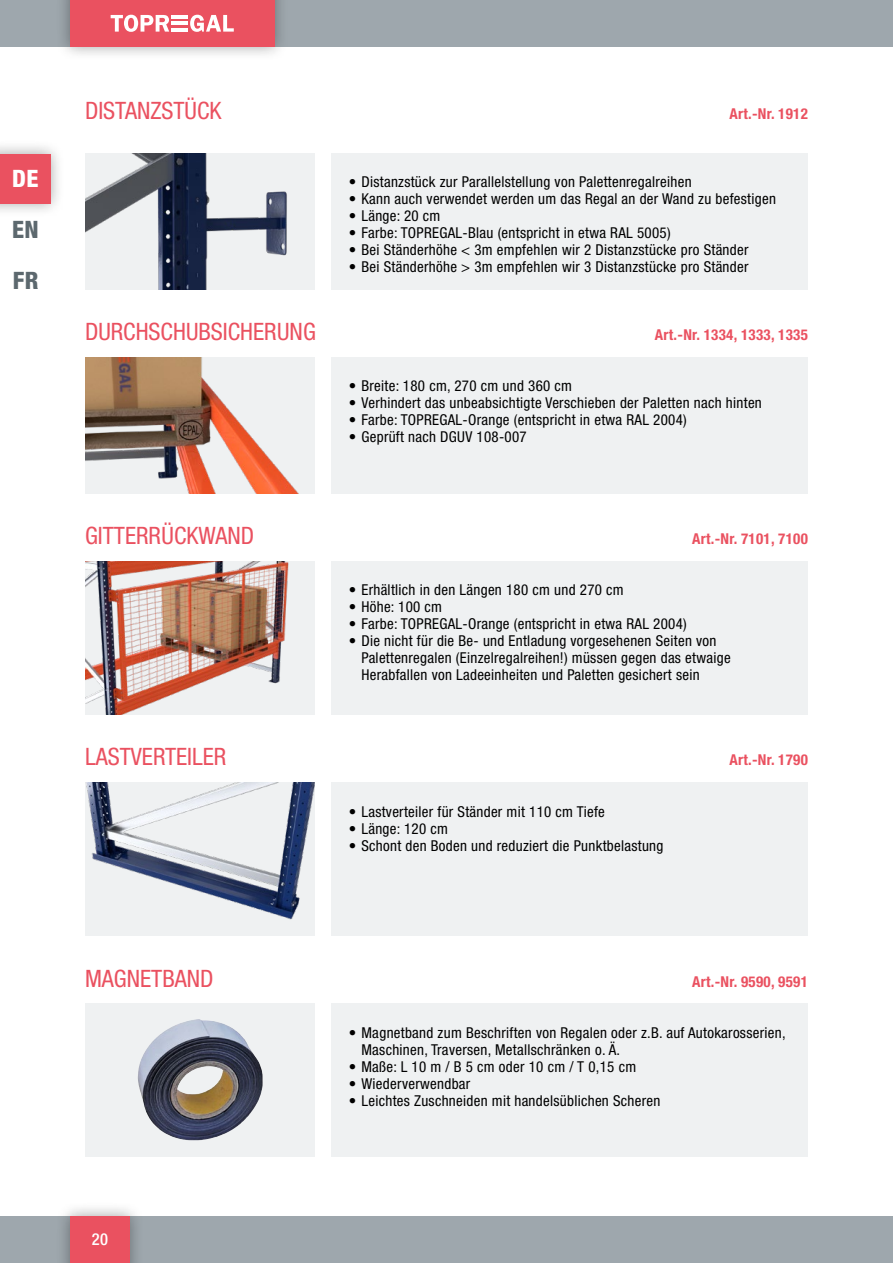
<style>
.page{position:relative;width:893px;height:1263px;background:#fff}
.page>*{position:absolute;margin:0;border:0;box-sizing:border-box;transform-origin:0 0}
.t1{font:condensed 24px "Helvetica Neue LT Pro";color:#ea5160}
.t2{font:800 condensed 24px/51px "Helvetica Neue LT Pro";color:#5c686e}
.t3{font:800 condensed 24px "Helvetica Neue LT Pro";color:#fff}
.t4{font:500 condensed 16.5px "Helvetica Neue LT Pro";color:#fff}
.t5{font:condensed 15px/17px "Helvetica Neue LT Pro";letter-spacing:.02em;color:#000}
.t6{font:700 condensed 15px "Helvetica Neue LT Pro";letter-spacing:.02em;color:#ea5160}
</style>
<div class="page">
<div style="left:0;top:1216px;width:893px;height:47px;background:#9ea7ad"></div>
<div style="left:0;top:0;width:893px;height:47px;background:#9ea7ad"></div>
<div style="left:56px;top:0;width:233px;height:61px;background:#000;opacity:.35"></div>
<div style="left:70px;top:0;width:204px;height:47px;background:#ea5160"></div>
<div style="left:56px;top:1202px;width:88px;height:61px;background:#000;opacity:.35"></div>
<div style="left:70px;top:1216px;width:60px;height:47px;background:#ea5160"></div>
<div style="left:0;top:139px;width:65px;height:78px;background:#000;opacity:.35"></div>
<div style="left:0;top:154px;width:50px;height:49px;background:#ea5160"></div>
<svg style="left:111px;top:15px;width:58px;height:17px"></svg>
<svg style="left:190px;top:15px;width:44px;height:17px"></svg>
<hr style="left:171px;top:15px;width:17px;height:3px;background:#fff">
<hr style="left:171px;top:22px;width:17px;height:3px;background:#fff">
<hr style="left:171px;top:28px;width:17px;height:4px;background:#fff">
<div style="left:332px;top:153px;width:476px;height:136px;background:#eff1f2"></div>
<div style="left:332px;top:357px;width:476px;height:136px;background:#eff1f2"></div>
<div style="left:332px;top:561px;width:476px;height:153px;background:#eff1f2"></div>
<div style="left:332px;top:782px;width:476px;height:153px;background:#eff1f2"></div>
<div style="left:332px;top:1003px;width:476px;height:154px;background:#eff1f2"></div>
<img style="left:85px;top:153px;width:230px;height:136px">
<img style="left:85px;top:357px;width:230px;height:136px">
<img style="left:85px;top:561px;width:230px;height:153px">
<img style="left:85px;top:782px;width:230px;height:153px">
<svg style="left:85px;top:1003px;width:230px;height:154px;fill:#eff1f2"></svg>
<img style="left:138px;top:1019px;width:60px;height:69px">
<h1 class="t3" style="left:12px;top:164px;width:28px">DE</h1>
<h1 class="t2" style="left:12px;top:204px;width:28px">EN<br>FR</h1>
<h1 class="t1" style="left:85px;top:96px;width:138px">DISTANZSTÜCK</h1>
<h1 class="t1" style="left:85px;top:318px;width:232px">DURCHSCHUBSICHERUNG</h1>
<h1 class="t1" style="left:85px;top:522px;width:171px">GITTERRÜCKWAND</h1>
<h1 class="t1" style="left:85px;top:743px;width:143px">LASTVERTEILER</h1>
<p class="t6" style="left:729px;top:105px;width:80px">Art.-Nr. 1912</p>
<p class="t5" style="left:349px;top:173px;width:345px">• Distanzstück zur Parallelstellung von Palettenregalreihen</p>
<p class="t5" style="left:349px;top:190px;width:429px">• Kann auch verwendet werden um das Regal an der Wand zu befestigen</p>
<p class="t5" style="left:349px;top:207px;width:93px">• Länge: 20 cm</p>
<p class="t5" style="left:349px;top:224px;width:323px">• Farbe: TOPREGAL-Blau (entspricht in etwa RAL 5005)</p>
<p class="t5" style="left:349px;top:241px;width:401px">• Bei Ständerhöhe &lt; 3m empfehlen wir 2 Distanzstücke pro Ständer</p>
<p class="t5" style="left:349px;top:258px;width:401px">• Bei Ständerhöhe &gt; 3m empfehlen wir 3 Distanzstücke pro Ständer</p>
<p class="t6" style="left:655px;top:326px;width:154px">Art.-Nr. 1334, 1333, 1335</p>
<p class="t5" style="left:349px;top:377px;width:225px">• Breite: 180 cm, 270 cm und 360 cm</p>
<p class="t5" style="left:349px;top:394px;width:415px">• Verhindert das unbeabsichtigte Verschieben der Paletten nach hinten</p>
<p class="t5" style="left:349px;top:411px;width:340px">• Farbe: TOPREGAL-Orange (entspricht in etwa RAL 2004)</p>
<p class="t5" style="left:349px;top:428px;width:180px">• Geprüft nach DGUV 108-007</p>
<p class="t6" style="left:692px;top:530px;width:117px">Art.-Nr. 7101, 7100</p>
<p class="t5" style="left:349px;top:581px;width:277px">• Erhältlich in den Längen 180 cm und 270 cm</p>
<p class="t5" style="left:349px;top:598px;width:95px">• Höhe: 100 cm</p>
<p class="t5" style="left:349px;top:615px;width:340px">• Farbe: TOPREGAL-Orange (entspricht in etwa RAL 2004)</p>
<p class="t5" style="left:361px;top:632px;width:371px;text-indent:-13px">• Die nicht für die Be- und Entladung vorgesehenen Seiten von<br>Palettenregalen (Einzelregalreihen!) müssen gegen das etwaige<br>Herabfallen von Ladeeinheiten und Paletten gesichert sein</p>
<p class="t5" style="left:349px;top:802px;width:258px">• Lastverteiler für Ständer mit 110 cm Tiefe</p>
<p class="t5" style="left:349px;top:820px;width:101px">• Länge: 120 cm</p>
<p class="t5" style="left:349px;top:837px;width:316px">• Schont den Boden und reduziert die Punktbelastung</p>
<p class="t6" style="left:729px;top:751px;width:80px">Art.-Nr. 1790</p>
<h1 class="t1" style="left:85px;top:964px;width:130px">MAGNETBAND</h1>
<p class="t6" style="left:692px;top:972px;width:117px">Art.-Nr. 9590, 9591</p>
<p class="t5" style="left:361px;top:1024px;width:426px;text-indent:-13px">• Magnetband zum Beschriften von Regalen oder z.B. auf Autokarosserien,<br>Maschinen, Traversen, Metallschränken o. Ä.</p>
<p class="t5" style="left:349px;top:1058px;width:289px">• Maße: L 10 m / B 5 cm oder 10 cm / T 0,15 cm</p>
<p class="t5" style="left:349px;top:1075px;width:123px">• Wiederverwendbar</p>
<p class="t5" style="left:349px;top:1092px;width:313px">• Leichtes Zuschneiden mit handelsüblichen Scheren</p>
<p class="t4" style="left:92px;top:1229px;width:18px">20</p>
</div>
